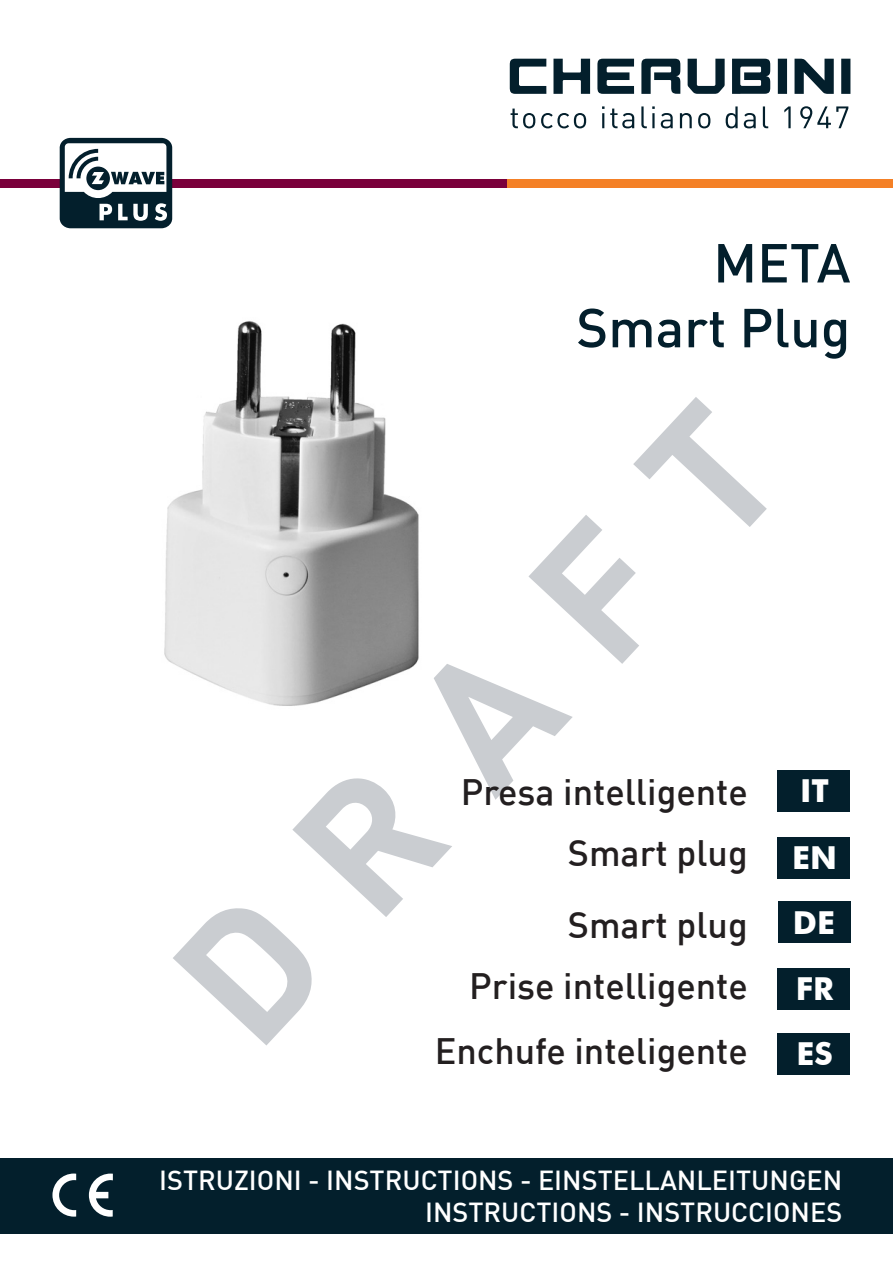
<style>
.page{position:relative;width:893px;height:1276px;background:#fff}
.page>*{position:absolute;margin:0;border:0;box-sizing:border-box;transform-origin:0 0}
.t1{font:700 180px "DINOT";color:#cacdd1}
.t2{font:500 54px "DIN";color:#031f2c}
.t3{font:500 36px "DIN";color:#231f20}
.t4{font:700 31.5px/65.7px "Futura BT";color:#fff}
.t5{font:500 27px/32.4px "DIN";color:#fff;text-align:right}
</style>
<div class="page">
<div style="left:506px;top:179px;width:387px;height:8px;background:#f48026"></div>
<div style="left:0;top:179px;width:506px;height:8px;background:#7a003b"></div>
<div style="left:0;top:1157px;width:893px;height:76px;background:#031f2c"></div>
<svg style="left:89px;top:1173px;width:24px;height:43px"></svg>
<svg style="left:52px;top:1173px;width:24px;height:43px"></svg>
<svg style="left:511px;top:109px;width:24px;height:19px"></svg>
<svg style="left:541px;top:113px;width:45px;height:15px"></svg>
<svg style="left:602px;top:106px;width:2px;height:22px"></svg>
<svg style="left:610px;top:109px;width:24px;height:19px"></svg>
<svg style="left:641px;top:106px;width:14px;height:22px"></svg>
<hr style="left:652px;top:113px;width:3px;height:15px;background:#031f2c">
<svg style="left:661px;top:113px;width:12px;height:15px"></svg>
<svg style="left:680px;top:113px;width:12px;height:15px"></svg>
<svg style="left:698px;top:113px;width:12px;height:15px"></svg>
<svg style="left:726px;top:106px;width:12px;height:22px"></svg>
<svg style="left:744px;top:113px;width:12px;height:15px"></svg>
<svg style="left:763px;top:106px;width:5px;height:22px"></svg>
<svg style="left:784px;top:106px;width:7px;height:22px"></svg>
<svg style="left:800px;top:106px;width:48px;height:22px"></svg>
<div style="left:841px;top:59px;width:9px;height:35px;background:#031f2c"></div>
<div style="left:778px;top:59px;width:9px;height:35px;background:#031f2c"></div>
<svg style="left:510px;top:59px;width:36px;height:35px"></svg>
<svg style="left:553px;top:59px;width:37px;height:35px"></svg>
<svg style="left:597px;top:59px;width:37px;height:35px"></svg>
<svg style="left:688px;top:59px;width:37px;height:35px"></svg>
<svg style="left:732px;top:59px;width:38px;height:35px"></svg>
<svg style="left:794px;top:59px;width:40px;height:35px"></svg>
<svg style="left:641px;top:59px;width:39px;height:35px"></svg>
<div style="left:777px;top:770px;width:73px;height:41px;background:#031f2c"></div>
<div style="left:777px;top:837px;width:73px;height:42px;background:#031f2c"></div>
<div style="left:778px;top:901px;width:72px;height:42px;background:#031f2c"></div>
<div style="left:777px;top:968px;width:73px;height:41px;background:#031f2c"></div>
<div style="left:777px;top:1033px;width:73px;height:41px;background:#031f2c"></div>
<img style="left:164px;top:321px;width:255px;height:385px">
<svg style="left:60px;top:138px;width:112px;height:90px"></svg>
<p class="t2" style="left:713px;top:228px;width:139px">META</p>
<p class="t2" style="left:576px;top:293px;width:276px">Smart Plug</p>
<p class="t1" style="left:106px;top:916px;width:789px;rotate:-47deg">DRAFT</p>
<p class="t3" style="left:461px;top:769px;width:288px">Presa intelligente</p>
<p class="t3" style="left:568px;top:830px;width:181px">Smart plug</p>
<p class="t3" style="left:568px;top:901px;width:181px">Smart plug</p>
<p class="t3" style="left:469px;top:963px;width:280px">Prise intelligente</p>
<p class="t3" style="left:435px;top:1028px;width:315px">Enchufe inteligente</p>
<p class="t4" style="left:792px;top:757px;width:46px;line-height:67.2px">IT<br>EN</p>
<p class="t4" style="left:793px;top:889px;width:44px;text-align:justify">DE FR ES</p>
<p class="t5" style="left:159px;top:1162px;width:685px">ISTRUZIONI - INSTRUCTIONS - EINSTELLANLEITUNGEN<br>INSTRUCTIONS - INSTRUCCIONES</p>
</div>
